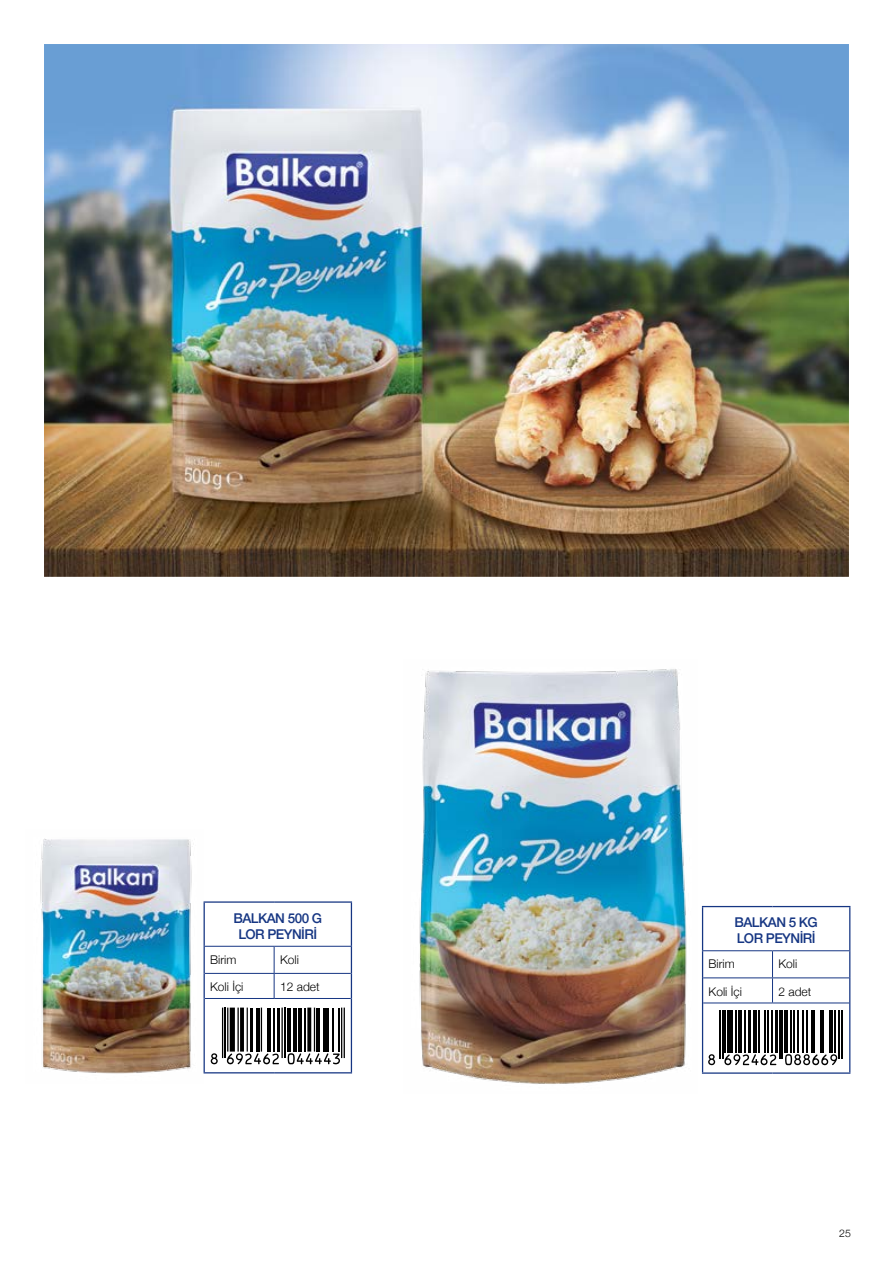
<style>
.page{position:relative;width:893px;height:1263px;background:#fff}
.page>*{position:absolute;margin:0;border:0;box-sizing:border-box;transform-origin:0 0}
.t1{font:500 13.5px/16.2px "Helvetica Neue";letter-spacing:-.04em;color:#163683;text-align:center}
.t2{font:300 12px "Helvetica Neue";color:#000}
.t3{font:300 10.5px "Helvetica Neue";color:#000}
</style>
<div class="page">
<img style="left:46px;top:46px;width:801px;height:529px">
<img style="left:40px;top:838px;width:164px;height:236px">
<svg style="left:204px;top:947px;width:1px;height:51px"></svg>
<svg style="left:351px;top:947px;width:1px;height:51px"></svg>
<hr style="left:204px;top:998px;width:1px;height:74px;background:#163683">
<hr style="left:351px;top:998px;width:1px;height:74px;background:#163683">
<hr style="left:204px;top:1072px;width:70px;height:1px;background:#163683">
<hr style="left:274px;top:1072px;width:78px;height:1px;background:#163683">
<hr style="left:205px;top:973px;width:69px;height:1px;background:#163683">
<hr style="left:274px;top:973px;width:77px;height:1px;background:#163683">
<svg style="left:274px;top:947px;width:1px;height:51px"></svg>
<hr style="left:205px;top:998px;width:69px;height:1px;background:#163683">
<hr style="left:274px;top:998px;width:77px;height:1px;background:#163683">
<hr style="left:204px;top:946px;width:70px;height:1px;background:#163683">
<hr style="left:274px;top:946px;width:78px;height:1px;background:#163683">
<hr style="left:204px;top:901px;width:70px;height:2px;background:#163683">
<hr style="left:204px;top:903px;width:1px;height:43px;background:#163683">
<hr style="left:274px;top:901px;width:78px;height:2px;background:#163683">
<hr style="left:351px;top:903px;width:1px;height:43px;background:#163683">
<svg style="left:211px;top:1053px;width:7px;height:11px"></svg>
<hr style="left:222px;top:1007px;width:1px;height:51px;background:#000">
<hr style="left:225px;top:1007px;width:1px;height:51px;background:#000">
<hr style="left:227px;top:1007px;width:1px;height:44px;background:#000">
<div style="left:230px;top:1007px;width:5px;height:44px;background:#000"></div>
<hr style="left:237px;top:1007px;width:2px;height:44px;background:#000">
<hr style="left:240px;top:1007px;width:4px;height:44px;background:#0a0a0a">
<hr style="left:247px;top:1007px;width:1px;height:44px;background:#000">
<hr style="left:251px;top:1007px;width:2px;height:44px;background:#000">
<hr style="left:256px;top:1007px;width:3px;height:44px;background:#000">
<hr style="left:261px;top:1007px;width:1px;height:44px;background:#000">
<hr style="left:267px;top:1007px;width:2px;height:44px;background:#000">
<hr style="left:270px;top:1007px;width:1px;height:44px;background:#000">
<svg style="left:227px;top:1053px;width:52px;height:11px"></svg>
<hr style="left:274px;top:1007px;width:1px;height:44px;background:#000">
<hr style="left:278px;top:1007px;width:2px;height:44px;background:#000">
<hr style="left:281px;top:1007px;width:2px;height:51px;background:#000">
<hr style="left:284px;top:1007px;width:1px;height:51px;background:#000">
<hr style="left:287px;top:1007px;width:4px;height:44px;background:#000">
<hr style="left:293px;top:1007px;width:1px;height:44px;background:#000">
<hr style="left:296px;top:1007px;width:1px;height:44px;background:#000">
<hr style="left:298px;top:1007px;width:4px;height:44px;background:#000">
<hr style="left:305px;top:1007px;width:1px;height:44px;background:#000">
<svg style="left:307px;top:1007px;width:4px;height:44px"></svg>
<hr style="left:314px;top:1007px;width:1px;height:44px;background:#000">
<hr style="left:316px;top:1007px;width:4px;height:44px;background:#000">
<hr style="left:323px;top:1007px;width:1px;height:44px;background:#000">
<hr style="left:325px;top:1007px;width:4px;height:44px;background:#000">
<svg style="left:288px;top:1053px;width:52px;height:11px"></svg>
<hr style="left:332px;top:1007px;width:1px;height:44px;background:#000">
<hr style="left:338px;top:1007px;width:2px;height:44px;background:#000">
<hr style="left:341px;top:1007px;width:1px;height:51px;background:#000">
<hr style="left:344px;top:1007px;width:1px;height:51px;background:#000">
<svg style="left:702px;top:951px;width:1px;height:52px"></svg>
<svg style="left:849px;top:951px;width:1px;height:52px"></svg>
<hr style="left:702px;top:1003px;width:1px;height:69px;background:#163683">
<hr style="left:849px;top:1003px;width:1px;height:69px;background:#163683">
<hr style="left:702px;top:1072px;width:70px;height:2px;background:#163683">
<hr style="left:772px;top:1072px;width:78px;height:2px;background:#163683">
<hr style="left:703px;top:977px;width:69px;height:1px;background:#163683">
<hr style="left:772px;top:977px;width:77px;height:1px;background:#163683">
<svg style="left:772px;top:951px;width:1px;height:51px"></svg>
<hr style="left:703px;top:1002px;width:69px;height:1px;background:#163683">
<hr style="left:772px;top:1002px;width:77px;height:1px;background:#163683">
<hr style="left:702px;top:950px;width:70px;height:1px;background:#163683">
<hr style="left:772px;top:950px;width:78px;height:1px;background:#163683">
<hr style="left:702px;top:906px;width:70px;height:1px;background:#163683">
<hr style="left:702px;top:907px;width:1px;height:43px;background:#163683">
<hr style="left:772px;top:906px;width:78px;height:1px;background:#163683">
<hr style="left:849px;top:907px;width:1px;height:43px;background:#163683">
<svg style="left:708px;top:1054px;width:7px;height:11px"></svg>
<hr style="left:719px;top:1010px;width:2px;height:49px;background:#000">
<hr style="left:722px;top:1010px;width:1px;height:49px;background:#000">
<hr style="left:725px;top:1010px;width:1px;height:42px;background:#000">
<div style="left:727px;top:1010px;width:5px;height:42px;background:#000"></div>
<hr style="left:735px;top:1010px;width:1px;height:42px;background:#000">
<hr style="left:738px;top:1010px;width:3px;height:42px;background:#000">
<hr style="left:744px;top:1010px;width:1px;height:42px;background:#000">
<hr style="left:748px;top:1010px;width:2px;height:42px;background:#000">
<hr style="left:753px;top:1010px;width:4px;height:42px;background:#000">
<hr style="left:758px;top:1010px;width:1px;height:42px;background:#000">
<hr style="left:765px;top:1010px;width:1px;height:42px;background:#000">
<hr style="left:767px;top:1010px;width:2px;height:42px;background:#000">
<svg style="left:724px;top:1054px;width:52px;height:11px"></svg>
<hr style="left:771px;top:1010px;width:1px;height:42px;background:#000">
<hr style="left:775px;top:1010px;width:3px;height:42px;background:#000">
<hr style="left:779px;top:1010px;width:1px;height:49px;background:#000">
<hr style="left:781px;top:1010px;width:2px;height:49px;background:#000">
<hr style="left:784px;top:1010px;width:4px;height:42px;background:#000">
<hr style="left:790px;top:1010px;width:2px;height:42px;background:#000">
<hr style="left:793px;top:1010px;width:1px;height:42px;background:#000">
<hr style="left:797px;top:1010px;width:1px;height:42px;background:#000">
<hr style="left:802px;top:1010px;width:1px;height:42px;background:#000">
<hr style="left:806px;top:1010px;width:1px;height:42px;background:#000">
<hr style="left:811px;top:1010px;width:1px;height:42px;background:#000">
<hr style="left:814px;top:1010px;width:1px;height:42px;background:#000">
<hr style="left:820px;top:1010px;width:1px;height:42px;background:#000">
<hr style="left:823px;top:1010px;width:1px;height:42px;background:#000">
<svg style="left:785px;top:1054px;width:52px;height:11px"></svg>
<hr style="left:829px;top:1010px;width:4px;height:42px;background:#000">
<hr style="left:834px;top:1010px;width:2px;height:42px;background:#000">
<hr style="left:838px;top:1010px;width:2px;height:49px;background:#000">
<hr style="left:841px;top:1010px;width:1px;height:49px;background:#000">
<img style="left:419px;top:669px;width:268px;height:415px">
<p class="t1" style="left:233px;top:909px;width:90px">BALKAN 500 G<br>LOR PEYNİRİ</p>
<p class="t2" style="left:210px;top:952px;width:28px">Birim</p>
<p class="t2" style="left:280px;top:952px;width:20px">Koli</p>
<p class="t2" style="left:210px;top:979px;width:35px">Koli İçi</p>
<p class="t2" style="left:280px;top:979px;width:41px">12 adet</p>
<p class="t1" style="left:734px;top:914px;width:85px;text-align:left">BALKAN 5 KG<br>LOR PEYNİRİ</p>
<p class="t2" style="left:709px;top:957px;width:28px">Birim</p>
<p class="t2" style="left:778px;top:957px;width:20px">Koli</p>
<p class="t2" style="left:709px;top:984px;width:35px">Koli İçi</p>
<p class="t2" style="left:778px;top:984px;width:34px">2 adet</p>
<p class="t3" style="left:839px;top:1227px;width:13px">25</p>
</div>
